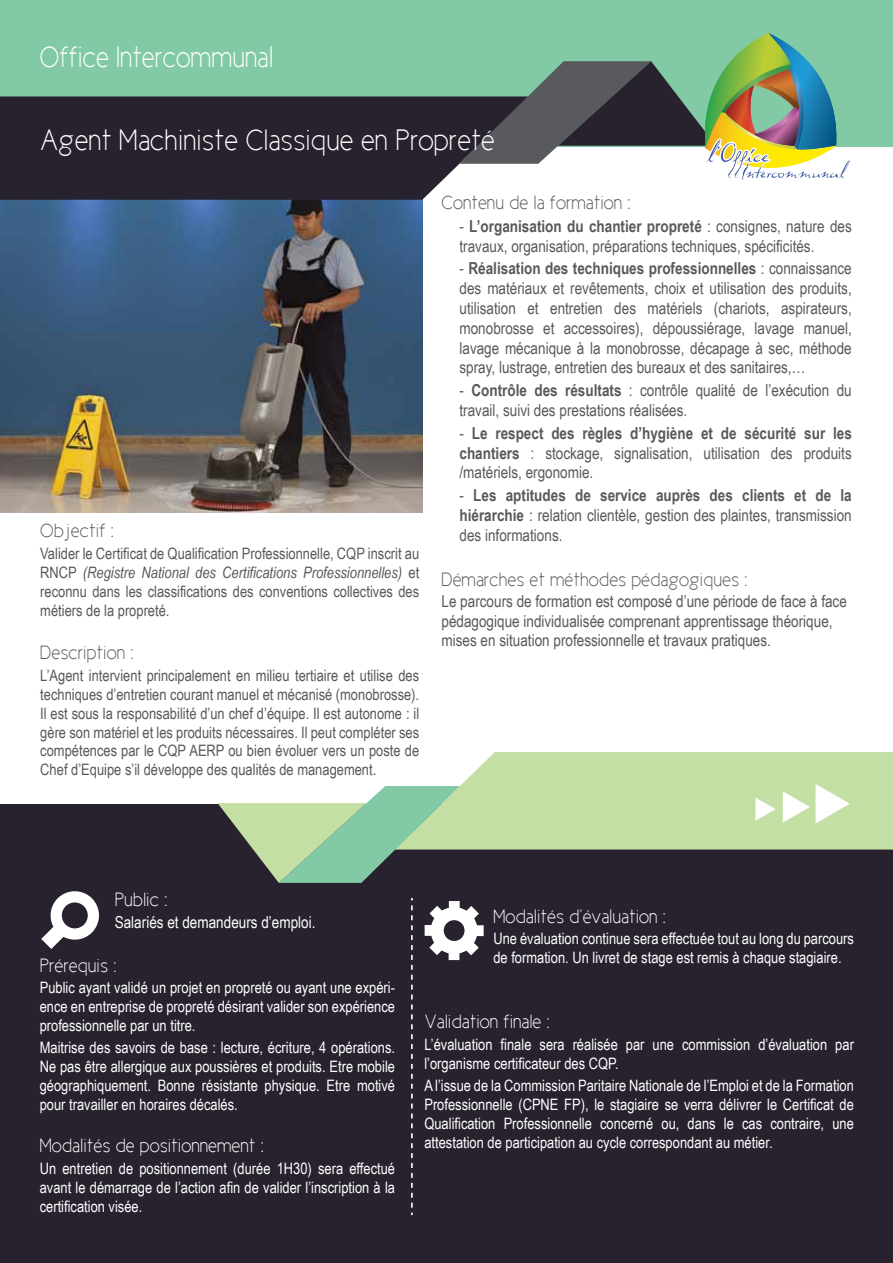
<style>
.page{position:relative;width:893px;height:1263px;background:#fff}
.page>*{position:absolute;margin:0;border:0;box-sizing:border-box;transform-origin:0 0}
.t1{font:30px "Cicle Fina";color:#fff}
.t2{font:30px "Cicle Fina";color:#fff;scale:.94 1}
.t3{font:19.5px "Cicle Fina";color:#fff}
.t4{font:19.5px "Cicle Fina";color:#58595b}
.t5{font:16.5px/19.8px "Arial Narrow";color:#58595b}
.t6{font:16.5px "Arial Narrow";color:#fff}
.t7{font:15.75px/18.9px "Arial Narrow";color:#fff;text-align:justify}
.t8{font:15.75px/18.9px "Arial Narrow";color:#58595b;text-align:justify}
.s1{font-style:italic}
.s2{font-weight:700}
</style>
<div class="page">
<img style="left:0;top:200px;width:423px;height:312px">
<div style="left:0;top:0;width:893px;height:146px;background:#81caa5"></div>
<div style="left:0;top:805px;width:893px;height:458px;background:#27222e"></div>
<svg style="left:41px;top:891px;width:58px;height:58px"></svg>
<svg style="left:425px;top:901px;width:59px;height:59px"></svg>
<svg style="left:411px;top:898px;width:2px;height:317px"></svg>
<div style="left:460px;top:752px;width:433px;height:97px;background:#c3dfa4"></div>
<svg style="left:218px;top:786px;width:242px;height:97px"></svg>
<svg style="left:658px;top:779px;width:36px;height:37px"></svg>
<div style="left:0;top:96px;width:459px;height:104px;background:#27222e"></div>
<svg style="left:783px;top:779px;width:67px;height:44px"></svg>
<svg style="left:724px;top:779px;width:52px;height:42px;background:#c9e2ad"></svg>
<svg style="left:459px;top:33px;width:392px;height:147px"></svg>
<h1 class="t2" style="left:40px;top:41px;width:250px">Office Intercommunal</h1>
<h1 class="t1" style="left:40px;top:125px;width:456px">Agent Machiniste Classique en Propreté</h1>
<p class="t4" style="left:40px;top:520px;width:75px">Objectif :</p>
<p class="t8" style="left:40px;top:543px;width:380px">Valider le Certificat de Qualification Professionnelle, CQP inscrit au RNCP <span class="s1">(Registre National des Certifications Professionnelles)</span> et reconnu dans les classifications des conventions collectives des métiers de la propreté.</p>
<p class="t4" style="left:40px;top:642px;width:95px">Description :</p>
<p class="t8" style="left:40px;top:665px;width:380px">L’Agent intervient principalement en milieu tertiaire et utilise des techniques d’entretien courant manuel et mécanisé (monobrosse).<br>Il est sous la responsabilité d’un chef d’équipe. Il est autonome : il gère son matériel et les produits nécessaires. Il peut compléter ses compétences par le CQP AERP ou bien évoluer vers un poste de Chef d’Equipe s’il développe des qualités de management.</p>
<p class="t4" style="left:441px;top:192px;width:191px">Contenu de la formation :</p>
<p class="t5" style="left:459px;top:215px;width:394px">- <span class="s2">L’organisation du chantier propreté</span> : consignes, nature des travaux, organisation, préparations techniques, spécificités.</p>
<p class="t5" style="left:459px;top:258px;width:394px;text-align:justify">- <span class="s2">Réalisation des techniques professionnelles</span> : connaissance des matériaux et revêtements, choix et utilisation des produits, utilisation et entretien des matériels (chariots, aspirateurs, monobrosse et accessoires), dépoussiérage, lavage manuel, lavage mécanique à la monobrosse, décapage à sec, méthode spray, lustrage, entretien des bureaux et des sanitaires,…</p>
<p class="t5" style="left:459px;top:380px;width:394px">- <span class="s2">Contrôle des résultats</span> : contrôle qualité de l’exécution du travail, suivi des prestations réalisées.</p>
<p class="t5" style="left:459px;top:422px;width:394px;text-align:justify">- <span class="s2">Le respect des règles d’hygiène et de sécurité sur les chantiers</span> : stockage, signalisation, utilisation des produits /matériels, ergonomie.</p>
<p class="t5" style="left:459px;top:485px;width:394px;text-align:justify">- <span class="s2">Les aptitudes de service auprès des clients et de la hiérarchie</span> : relation clientèle, gestion des plaintes, transmission des informations.</p>
<p class="t4" style="left:441px;top:569px;width:308px">Démarches et méthodes pédagogiques :</p>
<p class="t5" style="left:441px;top:590px;width:407px">Le parcours de formation est composé d’une période de face à face pédagogique individualisée comprenant apprentissage théorique, mises en situation professionnelle et travaux pratiques.</p>
<p class="t3" style="left:115px;top:889px;width:54px">Public :</p>
<p class="t6" style="left:115px;top:910px;width:202px">Salariés et demandeurs d’emploi.</p>
<p class="t3" style="left:40px;top:955px;width:78px">Prérequis :</p>
<p class="t7" style="left:40px;top:978px;width:357px">Public ayant validé un projet en propreté ou ayant une expéri&shy;ence en entreprise de propreté désirant valider son expérience professionnelle par un titre.</p>
<p class="t7" style="left:40px;top:1037px;width:357px">Maitrise des savoirs de base : lecture, écriture, 4 opérations.<br>Ne pas être allergique aux poussières et produits. Etre mobile géographiquement. Bonne résistante physique. Etre motivé pour travailler en horaires décalés.</p>
<p class="t3" style="left:40px;top:1135px;width:226px">Modalités de positionnement :</p>
<p class="t7" style="left:40px;top:1158px;width:357px">Un entretien de positionnement (durée 1H30) sera effectué avant le démarrage de l’action afin de valider l’inscription à la certification visée.</p>
<p class="t3" style="left:493px;top:906px;width:174px">Modalités d’évaluation :</p>
<p class="t7" style="left:493px;top:929px;width:362px">Une évaluation continue sera effectuée tout au long du parcours de formation. Un livret de stage est remis à chaque stagiaire.</p>
<p class="t3" style="left:424px;top:1011px;width:127px">Validation finale :</p>
<p class="t7" style="left:424px;top:1035px;width:431px">L’évaluation finale sera réalisée par une commission d’évaluation par l’organisme certificateur des CQP.</p>
<p class="t7" style="left:424px;top:1075px;width:431px">A l’issue de la Commission Paritaire Nationale de l’Emploi et de la Formation Professionnelle (CPNE FP), le stagiaire se verra délivrer le Certificat de Qualification Professionnelle concerné ou, dans le cas contraire, une attestation de participation au cycle correspondant au métier.</p>
</div>
